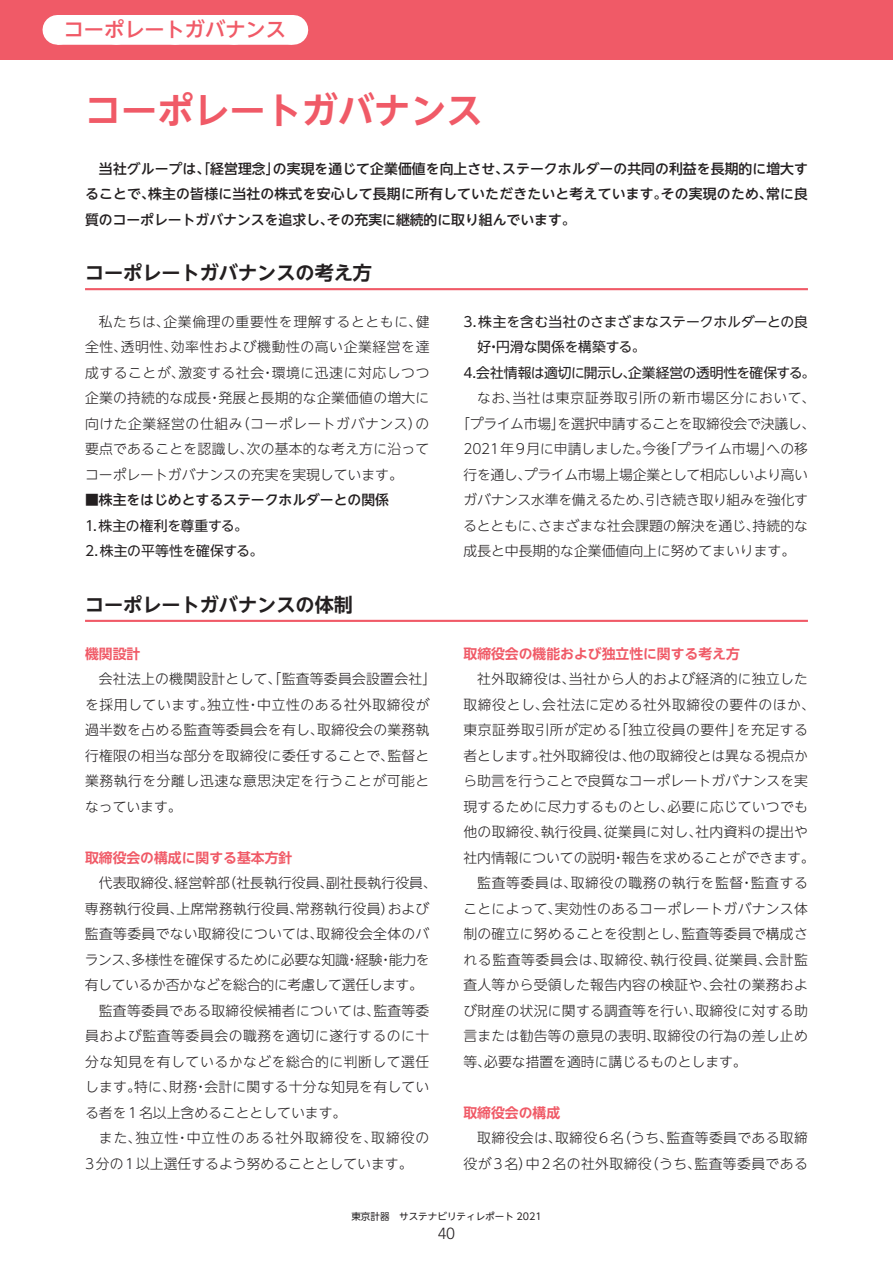
<style>
.page{position:relative;width:893px;height:1263px;background:#fff}
.page>*{position:absolute;margin:0;border:0;box-sizing:border-box;transform-origin:0 0}
.t1{font:700 36.15px "UD Shin Go NT Pr 6 N De";color:#f05a67}
.t2{font:500 20.25px "UD Shin Go NT Pr 6 N";color:#f05a67}
.t3{font:700 19.2px "UD Shin Go NT Pr 6 N De";color:#231f20}
.t4{font:300 15.9px "Avenir LT Std";color:#231f20}
.t5{font:300 13.8px/25.5px "UD Shin Go NT Pr 6 N";letter-spacing:.02em;color:#231f20;text-align:justify}
.t6{font:500 13.8px/25.5px "UD Shin Go NT Pr 6 N";color:#231f20;text-align:justify}
.t7{font:300 13.8px "UD Shin Go NT Pr 6 N";letter-spacing:-.005em;color:#231f20}
.t8{font:13.8px/25.5px "UD Shin Go NT Pr 6 N";letter-spacing:-.01em;color:#231f20}
.t9{font:300 13.8px "UD Shin Go NT Pr 6 N";letter-spacing:.045em;color:#231f20}
.t10{font:300 13.8px "UD Shin Go NT Pr 6 N";letter-spacing:-.02em;color:#231f20}
.t11{font:300 13.8px/25.5px "UD Shin Go NT Pr 6 N";letter-spacing:.07em;color:#231f20}
.t12{font:700 13.8px "UD Shin Go NT Pr 6 N De";color:#f05a67}
.t13{font:300 13.8px "UD Shin Go NT Pr 6 N";color:#231f20}
.t14{font:300 13.8px "UD Shin Go NT Pr 6 N";letter-spacing:-.015em;color:#231f20}
.t15{font:300 13.8px "UD Shin Go NT Pr 6 N";letter-spacing:.04em;color:#231f20}
.t16{font:300 13.8px "UD Shin Go NT Pr 6 N";letter-spacing:.05em;color:#231f20}
.t17{font:9.6px "UD Shin Go NT Pr 6 N";color:#231f20}
</style>
<div class="page">
<div style="left:0;top:0;width:893px;height:60px;background:#f05a67"></div>
<hr style="left:292px;top:15px;width:1px;height:30px;background:#fff">
<div style="left:57px;top:15px;width:235px;height:30px;background:#fff"></div>
<hr style="left:85px;top:288px;width:723px;height:2px;background:#f05a67">
<hr style="left:85px;top:620px;width:723px;height:2px;background:#f05a67">
<h2 class="t2" style="left:64px;top:13px;width:224px">コーポレートガバナンス</h2>
<h1 class="t1" style="left:85px;top:81px;width:399px">コーポレートガバナンス</h1>
<p class="t6" style="left:85px;top:155px;width:724px;text-indent:14px">当社グループは、「経営理念」の実現を通じて企業価値を向上させ、ステークホルダーの共同の利益を長期的に増大することで、株主の皆様に当社の株式を安心して長期に所有していただきたいと考えています。その実現のため、常に良質のコーポレートガバナンスを追求し、その充実に継続的に取り組んでいます。</p>
<h3 class="t3" style="left:85px;top:258px;width:289px">コーポレートガバナンスの考え方</h3>
<p class="t5" style="left:85px;top:308px;width:346px;text-indent:14px">私たちは、企業倫理の重要性を理解するとともに、健全性、透明性、効率性および機動性の高い企業経営を達成することが、激変する社会・環境に迅速に対応しつつ企業の持続的な成長・発展と長期的な企業価値の増大に向けた企業経営の仕組み（コーポレートガバナンス）の要点であることを認識し、次の基本的な考え方に沿ってコーポレートガバナンスの充実を実現しています。</p>
<p class="t6" style="left:85px;top:487px;width:306px">■株主をはじめとするステークホルダーとの関係</p>
<p class="t8" style="left:85px;top:512px;width:180px">1.株主の権利を尊重する。<br>2.株主の平等性を確保する。</p>
<p class="t8" style="left:463px;top:308px;width:346px">3.株主を含む当社のさまざまなステークホルダーとの良</p>
<p class="t8" style="left:477px;top:334px;width:170px">好・円滑な関係を構築する。</p>
<p class="t8" style="left:463px;top:359px;width:353px">4.会社情報は適切に開示し、企業経営の透明性を確保する。</p>
<p class="t16" style="left:477px;top:387px;width:339px">なお、当社は東京証券取引所の新市場区分において、</p>
<p class="t14" style="left:456px;top:412px;width:360px">「プライム市場」を選択申請することを取締役会で決議し、</p>
<p class="t7" style="left:463px;top:438px;width:346px">2021年9月に申請しました。今後「プライム市場」への移</p>
<p class="t10" style="left:463px;top:463px;width:346px">行を通し、プライム市場上場企業として相応しいより高い</p>
<p class="t10" style="left:463px;top:489px;width:346px">ガバナンス水準を備えるため、引き続き取り組みを強化す</p>
<p class="t5" style="left:463px;top:512px;width:346px">るとともに、さまざまな社会課題の解決を通じ、持続的な</p>
<p class="t13" style="left:463px;top:540px;width:333px">成長と中長期的な企業価値向上に努めてまいります。</p>
<h3 class="t3" style="left:85px;top:589px;width:269px">コーポレートガバナンスの体制</h3>
<p class="t12" style="left:85px;top:642px;width:57px">機関設計</p>
<p class="t5" style="left:85px;top:665px;width:353px;text-align:left;text-indent:14px">会社法上の機関設計として、「監査等委員会設置会社」を採用しています。独立性・中立性のある社外取締役が過半数を占める監査等委員会を有し、取締役会の業務執行権限の相当な部分を取締役に委任することで、監督と業務執行を分離し迅速な意思決定を行うことが可能となっています。</p>
<p class="t12" style="left:85px;top:846px;width:209px">取締役会の構成に関する基本方針</p>
<p class="t5" style="left:85px;top:870px;width:353px;text-align:left;text-indent:14px">代表取締役、経営幹部（社長執行役員、副社長執行役員、専務執行役員、上席常務執行役員、常務執行役員）および監査等委員でない取締役については、取締役会全体のバランス、多様性を確保するために必要な知識・経験・能力を有しているか否かなどを総合的に考慮して選任します。</p>
<p class="t5" style="left:85px;top:997px;width:346px;text-indent:14px">監査等委員である取締役候補者については、監査等委員および監査等委員会の職務を適切に遂行するのに十分な知見を有しているかなどを総合的に判断して選任します。特に、財務・会計に関する十分な知見を有している者を1名以上含めることとしています。</p>
<p class="t11" style="left:85px;top:1125px;width:346px;text-indent:14px">また、独立性・中立性のある社外取締役を、取締役の<br>3分の1以上選任するよう努めることとしています。</p>
<p class="t12" style="left:463px;top:642px;width:278px">取締役会の機能および独立性に関する考え方</p>
<p class="t5" style="left:477px;top:665px;width:332px">社外取締役は、当社から人的および経済的に独立した</p>
<p class="t9" style="left:463px;top:693px;width:353px">取締役とし、会社法に定める社外取締役の要件のほか、</p>
<p class="t15" style="left:463px;top:719px;width:346px">東京証券取引所が定める「独立役員の要件」を充足する</p>
<p class="t7" style="left:463px;top:744px;width:346px">者とします。社外取締役は、他の取締役とは異なる視点か</p>
<p class="t7" style="left:463px;top:770px;width:346px">ら助言を行うことで良質なコーポレートガバナンスを実</p>
<p class="t5" style="left:463px;top:793px;width:346px">現するために尽力するものとし、必要に応じていつでも</p>
<p class="t5" style="left:463px;top:819px;width:346px">他の取締役、執行役員、従業員に対し、社内資料の提出や</p>
<p class="t7" style="left:463px;top:846px;width:353px">社内情報についての説明・報告を求めることができます。</p>
<p class="t9" style="left:477px;top:872px;width:332px">監査等委員は、取締役の職務の執行を監督・監査する</p>
<p class="t5" style="left:463px;top:895px;width:346px">ことによって、実効性のあるコーポレートガバナンス体</p>
<p class="t5" style="left:463px;top:921px;width:346px">制の確立に努めることを役割とし、監査等委員で構成さ</p>
<p class="t9" style="left:463px;top:948px;width:346px">れる監査等委員会は、取締役、執行役員、従業員、会計監</p>
<p class="t5" style="left:463px;top:972px;width:346px">査人等から受領した報告内容の検証や、会社の業務およ</p>
<p class="t5" style="left:463px;top:997px;width:346px">び財産の状況に関する調査等を行い、取締役に対する助</p>
<p class="t5" style="left:463px;top:1023px;width:346px">言または勧告等の意見の表明、取締役の行為の差し止め</p>
<p class="t13" style="left:463px;top:1050px;width:285px">等、必要な措置を適時に講じるものとします。</p>
<p class="t12" style="left:463px;top:1101px;width:98px">取締役会の構成</p>
<p class="t5" style="left:463px;top:1125px;width:346px;text-align:right">取締役会は、取締役6名（うち、監査等委員である取締役が3名）中2名の社外取締役（うち、監査等委員である</p>
<p class="t17" style="left:351px;top:1208px;width:192px">東京計器　サステナビリティレポート 2021</p>
<p class="t4" style="left:438px;top:1224px;width:18px">40</p>
</div>
